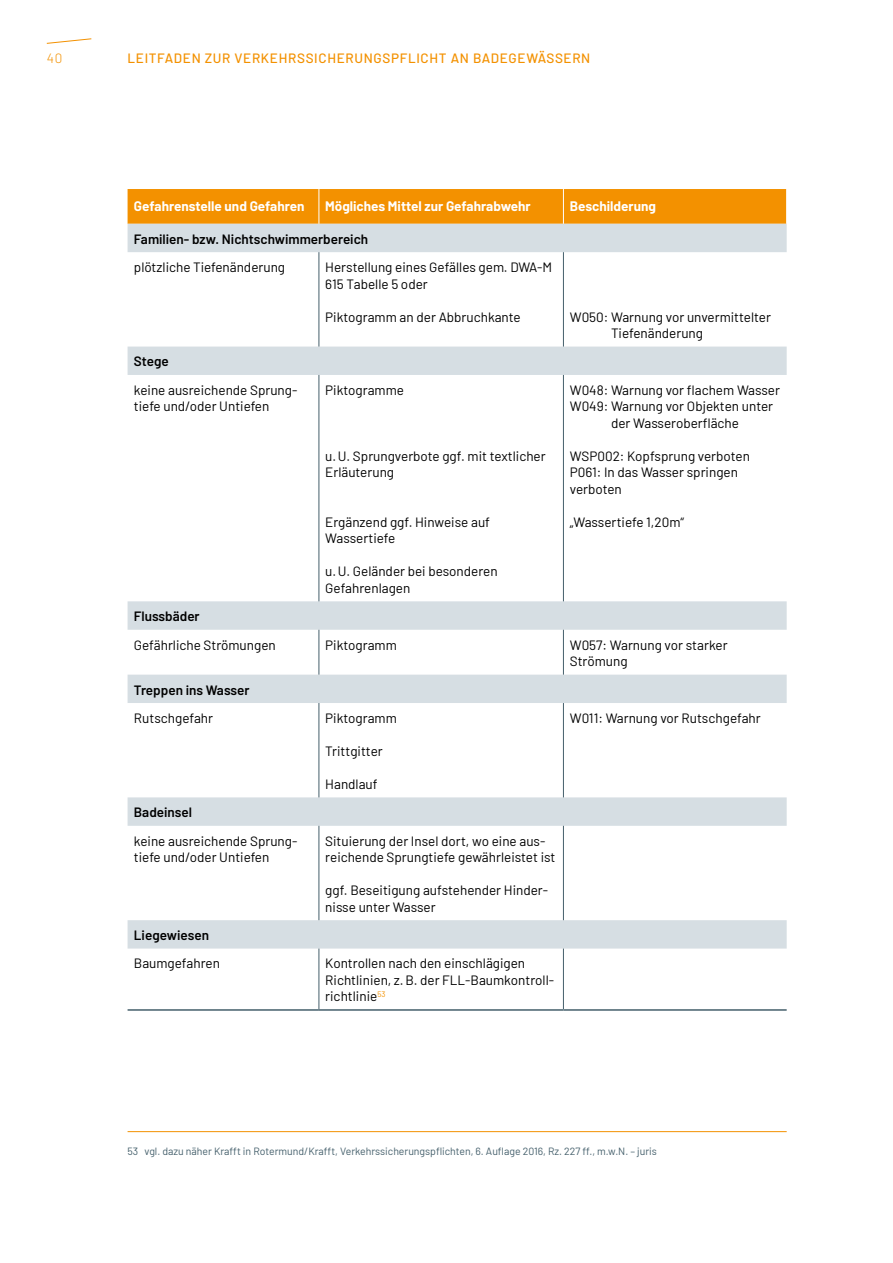
<style>
.page{position:relative;width:893px;height:1263px;background:#fff}
.page>*{position:absolute;margin:0;border:0;box-sizing:border-box;transform-origin:0 0}
.Tabelle_P_STMJ_Copy_Tabelle{font:13.5px/16.5px "Barlow";color:#000}
.Tabelle_P_STMJ_Copy_Tabelle-2{font:600 13.5px "Barlow";color:#000}
.Tabelle_P_STMJ_Head_Tabelle{font:700 13.5px "Barlow";color:#fff}
.t1{font:500 13.5px "Barlow";letter-spacing:.05em;color:#f39100}
.t2{font:300 13.5px "Barlow";color:#f39100}
.t3{font:10.5px "Barlow";color:#445f6b}
</style>
<div class="page">
<svg style="left:46px;top:38px;width:46px;height:6px"></svg>
<div style="left:128px;top:189px;width:658px;height:35px;background:#f39100"></div>
<svg style="left:128px;top:224px;width:659px;height:724px"></svg>
<hr style="left:319px;top:252px;width:1px;height:95px;background:#445f6b">
<hr style="left:563px;top:252px;width:1px;height:95px;background:#445f6b">
<hr style="left:319px;top:375px;width:1px;height:226px;background:#445f6b">
<hr style="left:563px;top:375px;width:1px;height:226px;background:#445f6b">
<hr style="left:319px;top:630px;width:1px;height:45px;background:#445f6b">
<hr style="left:563px;top:630px;width:1px;height:45px;background:#445f6b">
<hr style="left:319px;top:703px;width:1px;height:94px;background:#445f6b">
<hr style="left:563px;top:703px;width:1px;height:94px;background:#445f6b">
<hr style="left:319px;top:826px;width:1px;height:94px;background:#445f6b">
<hr style="left:563px;top:826px;width:1px;height:94px;background:#445f6b">
<hr style="left:319px;top:948px;width:1px;height:61px;background:#445f6b">
<hr style="left:563px;top:948px;width:1px;height:61px;background:#445f6b">
<hr style="left:319px;top:189px;width:1px;height:35px;background:#fff">
<hr style="left:563px;top:189px;width:1px;height:35px;background:#fff">
<hr style="left:128px;top:1009px;width:191px;height:2px;background:#445f6b">
<hr style="left:319px;top:1009px;width:244px;height:2px;background:#445f6b">
<hr style="left:563px;top:1009px;width:224px;height:2px;background:#445f6b">
<hr style="left:128px;top:1131px;width:659px;height:1px;background:#f39100">
<p class="t2" style="left:47px;top:48px;width:17px">40</p>
<p class="t1" style="left:128px;top:48px;width:464px">LEITFADEN ZUR VERKEHRSSICHERUNGSPFLICHT AN BADEGEWÄSSERN</p>
<p class="Tabelle_P_STMJ_Head_Tabelle" style="left:134px;top:196px;width:172px">Gefahrenstelle und Gefahren</p>
<p class="Tabelle_P_STMJ_Head_Tabelle" style="left:325px;top:196px;width:207px">Mögliches Mittel zur Gefahrabwehr</p>
<p class="Tabelle_P_STMJ_Head_Tabelle" style="left:570px;top:196px;width:88px">Beschilderung</p>
<p class="Tabelle_P_STMJ_Copy_Tabelle-2" style="left:134px;top:229px;width:236px">Familien- bzw. Nichtschwimmerbereich</p>
<p class="Tabelle_P_STMJ_Copy_Tabelle" style="left:134px;top:258px;width:153px">plötzliche Tiefenänderung</p>
<p class="Tabelle_P_STMJ_Copy_Tabelle" style="left:325px;top:258px;width:228px">Herstellung eines Gefälles gem. DWA-M<br>615 Tabelle 5 oder</p>
<p class="Tabelle_P_STMJ_Copy_Tabelle" style="left:325px;top:307px;width:197px">Piktogramm an der Abbruchkante</p>
<p class="Tabelle_P_STMJ_Copy_Tabelle" style="left:611px;top:307px;width:161px;text-indent:-41px">W050: Warnung vor unvermittelter<br>Tiefenänderung</p>
<p class="Tabelle_P_STMJ_Copy_Tabelle-2" style="left:134px;top:352px;width:36px">Stege</p>
<p class="Tabelle_P_STMJ_Copy_Tabelle" style="left:134px;top:381px;width:165px">keine ausreichende Sprung&shy;tiefe und/oder Untiefen</p>
<p class="Tabelle_P_STMJ_Copy_Tabelle" style="left:325px;top:381px;width:80px">Piktogramme</p>
<p class="Tabelle_P_STMJ_Copy_Tabelle" style="left:325px;top:447px;width:222px">u.U. Sprungverbote ggf. mit textlicher<br>Erläuterung</p>
<p class="Tabelle_P_STMJ_Copy_Tabelle" style="left:325px;top:513px;width:166px">Ergänzend ggf. Hinweise auf<br>Wassertiefe</p>
<p class="Tabelle_P_STMJ_Copy_Tabelle" style="left:325px;top:562px;width:174px">u.U. Geländer bei besonderen<br>Gefahrenlagen</p>
<p class="Tabelle_P_STMJ_Copy_Tabelle" style="left:570px;top:381px;width:212px">W048: Warnung vor flachem Wasser</p>
<p class="Tabelle_P_STMJ_Copy_Tabelle" style="left:570px;top:397px;width:205px;text-align:center">W049: Warnung vor Objekten unter der Wasseroberfläche</p>
<p class="Tabelle_P_STMJ_Copy_Tabelle" style="left:570px;top:447px;width:182px">WSP002: Kopfsprung verboten</p>
<p class="Tabelle_P_STMJ_Copy_Tabelle" style="left:570px;top:463px;width:170px">P061: In das Wasser springen verboten</p>
<p class="Tabelle_P_STMJ_Copy_Tabelle" style="left:570px;top:513px;width:116px">„Wassertiefe 1,20m“</p>
<p class="Tabelle_P_STMJ_Copy_Tabelle-2" style="left:134px;top:606px;width:67px">Flussbäder</p>
<p class="Tabelle_P_STMJ_Copy_Tabelle" style="left:134px;top:635px;width:143px">Gefährliche Strömungen</p>
<p class="Tabelle_P_STMJ_Copy_Tabelle" style="left:325px;top:635px;width:73px">Piktogramm</p>
<p class="Tabelle_P_STMJ_Copy_Tabelle" style="left:570px;top:635px;width:159px">W057: Warnung vor starker<br>Strömung</p>
<p class="Tabelle_P_STMJ_Copy_Tabelle-2" style="left:134px;top:680px;width:117px">Treppen ins Wasser</p>
<p class="Tabelle_P_STMJ_Copy_Tabelle" style="left:134px;top:709px;width:81px">Rutschgefahr</p>
<p class="Tabelle_P_STMJ_Copy_Tabelle" style="left:325px;top:709px;width:73px">Piktogramm</p>
<p class="Tabelle_P_STMJ_Copy_Tabelle" style="left:325px;top:742px;width:59px">Trittgitter</p>
<p class="Tabelle_P_STMJ_Copy_Tabelle" style="left:325px;top:775px;width:54px">Handlauf</p>
<p class="Tabelle_P_STMJ_Copy_Tabelle" style="left:570px;top:709px;width:192px">W011: Warnung vor Rutschgefahr</p>
<p class="Tabelle_P_STMJ_Copy_Tabelle-2" style="left:134px;top:802px;width:60px">Badeinsel</p>
<p class="Tabelle_P_STMJ_Copy_Tabelle" style="left:134px;top:831px;width:165px">keine ausreichende Sprung&shy;tiefe und/oder Untiefen</p>
<p class="Tabelle_P_STMJ_Copy_Tabelle" style="left:325px;top:831px;width:232px">Situierung der Insel dort, wo eine aus&shy;reichende Sprungtiefe gewährleistet ist</p>
<p class="Tabelle_P_STMJ_Copy_Tabelle" style="left:325px;top:881px;width:224px">ggf. Beseitigung aufstehender Hinder&shy;nisse unter Wasser</p>
<p class="Tabelle_P_STMJ_Copy_Tabelle-2" style="left:134px;top:925px;width:77px">Liegewiesen</p>
<p class="Tabelle_P_STMJ_Copy_Tabelle" style="left:134px;top:954px;width:88px">Baumgefahren</p>
<p class="Tabelle_P_STMJ_Copy_Tabelle" style="left:325px;top:954px;width:230px">Kontrollen nach den einschlägigen<br>Richtlinien, z.B. der FLL-Baumkontroll&shy;richtlinie<sup>53</sup></p>
<p class="t3" style="left:128px;top:1144px;width:531px">53 vgl. dazu näher Krafft in Rotermund/Krafft, Verkehrssicherungspflichten, 6. Auflage 2016, Rz. 227 ff., m.w.N. – juris</p>
</div>
